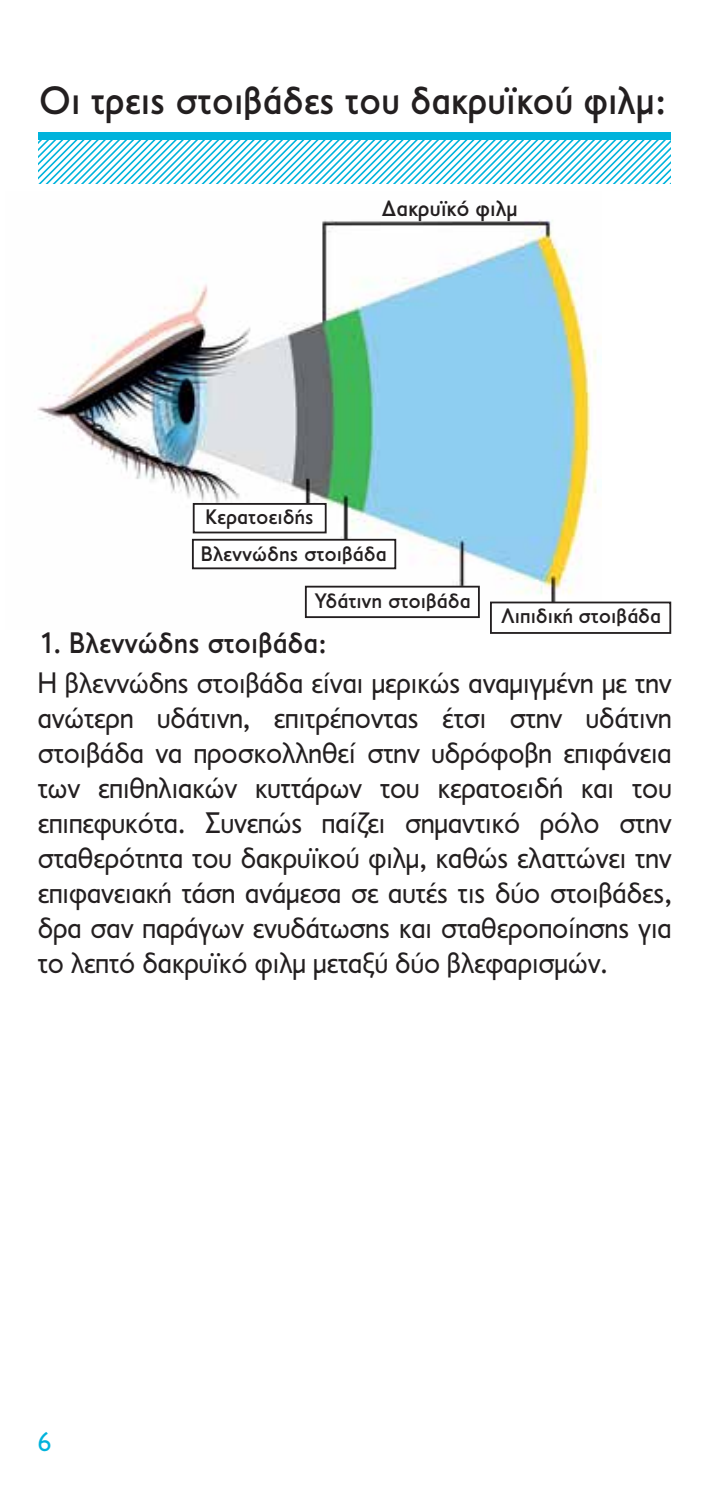
<style>
.page{position:relative;width:709px;height:1489px;background:#fff}
.page>*{position:absolute;margin:0;border:0;box-sizing:border-box;transform-origin:0 0}
.t1{font:500 40px "PF Transport";color:#231f20;scale:.95 1}
.t2{font:30px/35px "PF Transport";color:#231f20;text-align:justify;scale:.95 1}
.t3{font:500 30px "PF Transport";color:#231f20;scale:.95 1}
.t4{font:27.5px "PF Transport";color:#00b3dc;scale:.95 1}
.t5{font:500 22.5px "PF Transport";color:#231f20}
.t6{font:500 21.25px/36.5px "PF Transport";color:#231f20}
</style>
<div class="page">
<div style="left:38px;top:132px;width:632px;height:8px;background:#00b3dc"></div>
<svg style="left:38px;top:140px;width:632px;height:44px"></svg>
<img style="left:37px;top:220px;width:559px;height:399px">
<div style="left:193px;top:503px;width:133px;height:30px;background:#fff;border:2px solid #231f20"></div>
<div style="left:192px;top:539px;width:204px;height:30px;background:#fff;border:2px solid #231f20"></div>
<div style="left:305px;top:585px;width:175px;height:33px;background:#fff;border:2px solid #231f20"></div>
<div style="left:490px;top:601px;width:181px;height:33px;background:#fff;border:2px solid #231f20"></div>
<h1 class="t1" style="left:39px;top:77px;width:662px">Οι τρεις στοιβάδες του δακρυϊκού φιλµ:</h1>
<p class="t5" style="left:382px;top:195px;width:137px">∆ακρυϊκό φιλµ</p>
<p class="t6" style="left:201px;top:498px;width:187px">Κερατοειδής<br>Βλεννώδης στοιβάδα</p>
<p class="t6" style="left:315px;top:582px;width:157px">Υδάτινη στοιβάδα</p>
<p class="t6" style="left:501px;top:597px;width:162px">Λιπιδική στοιβάδα</p>
<p class="t3" style="left:38px;top:625px;width:306px">1. Βλεννώδης στοιβάδα:</p>
<p class="t2" style="left:38px;top:665px;width:669px">Η βλεννώδης στοιβάδα είναι µερικώς αναµιγµένη µε την ανώτερη υδάτινη, επιτρέποντας έτσι στην υδάτινη στοιβάδα να προσκολληθεί στην υδρόφοβη επιφάνεια των επιθηλιακών κυττάρων του κερατοειδή και του επιπεφυκότα. Συνεπώς παίζει σηµαντικό ρόλο στην σταθερότητα του δακρυϊκού φιλµ, καθώς ελαττώνει την επιφανειακή τάση ανάµεσα σε αυτές τις δύο στοιβάδες, δρα σαν παράγων ενυδάτωσης και σταθεροποίησης για το λεπτό δακρυϊκό φιλµ µεταξύ δύο βλεφαρισµών.</p>
<p class="t4" style="left:38px;top:1425px;width:17px">6</p>
</div>
